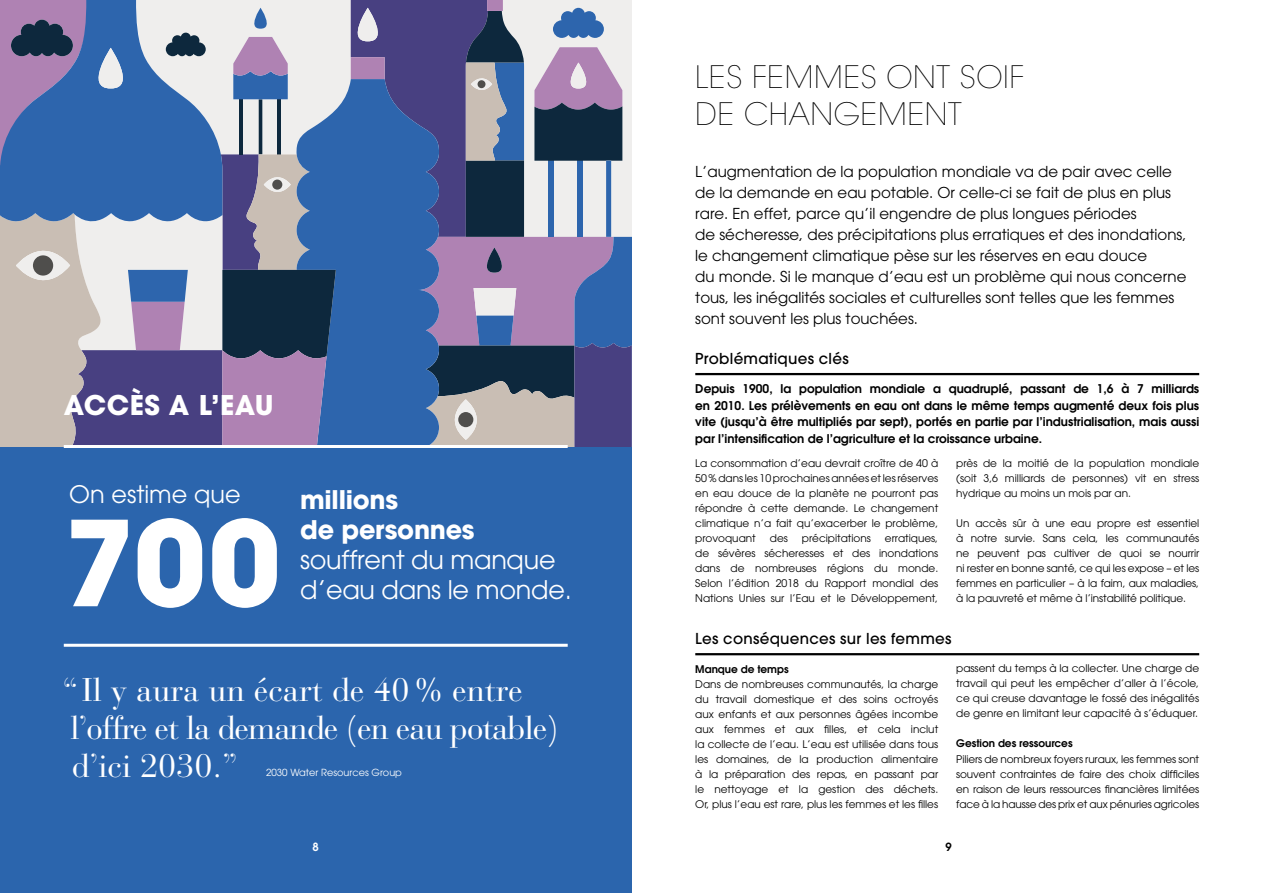
<style>
.page{position:relative;width:1263px;height:893px;background:#fff}
.page>*{position:absolute;margin:0;border:0;box-sizing:border-box;transform-origin:0 0}
.t1{font:700 117px "Avant Garde";color:#fff}
.t2{font:32.55px/38px "Bauer Bodoni";letter-spacing:-.03em;color:#fff}
.t3{font:200 30.75px/36.9px "Avant Garde";letter-spacing:.02em;color:#000}
.t4{font:700 27px "Avant Garde";letter-spacing:.02em;color:#fff}
.t5{font:25.5px/30px "Avant Garde LT";letter-spacing:-.01em;color:#fff}
.t6{font:700 25.5px/30px "Avant Garde";letter-spacing:-.01em;color:#fff}
.t7{font:24px "Avant Garde LT";color:#fff}
.t8{font:15px/21px "Avant Garde LT";color:#000}
.t9{font:500 15px "Avant Garde";letter-spacing:.02em;color:#000}
.t10{font:600 12px/16.5px "Avant Garde LT";color:#000;text-align:justify}
.t11{font:600 11.25px "Avant Garde LT";color:#fff}
.t12{font:600 11.25px "Avant Garde LT";color:#000}
.t13{font:10.5px/15px "Avant Garde LT";color:#000;text-align:justify}
.t14{font:600 10.5px "Avant Garde LT";color:#000}
.t15{font:9.75px "Avant Garde LT";color:#fff}
</style>
<div class="page">
<div style="left:0;top:0;width:631px;height:893px;background:#2b65ad"></div>
<svg style="left:0;top:0;width:631px;height:446px"></svg>
<hr style="left:64px;top:644px;width:504px;height:3px;background:#fff">
<hr style="left:64px;top:445px;width:504px;height:3px;background:#fff">
<hr style="left:695px;top:373px;width:504px;height:2px;background:#000">
<hr style="left:695px;top:653px;width:504px;height:2px;background:#000">
<h3 class="t3" style="left:695px;top:59px;width:330px">LES FEMMES ONT SOIF<br>DE CHANGEMENT</h3>
<p class="t8" style="left:695px;top:161px;width:493px">L’augmentation de la population mondiale va de pair avec celle de la demande en eau potable. Or celle-ci se fait de plus en plus rare. En effet, parce qu’il engendre de plus longues périodes<br>de sécheresse, des précipitations plus erratiques et des inondations, le changement climatique pèse sur les réserves en eau douce<br>du monde. Si le manque d’eau est un problème qui nous concerne tous, les inégalités sociales et culturelles sont telles que les femmes sont souvent les plus touchées.</p>
<h3 class="t4" style="left:64px;top:388px;width:211px">ACCÈS A L’EAU</h3>
<h3 class="t7" style="left:69px;top:480px;width:173px">On estime que</h3>
<h1 class="t1" style="left:64px;top:487px;width:218px">700</h1>
<h3 class="t6" style="left:300px;top:484px;width:176px">millions<br>de personnes</h3>
<h3 class="t5" style="left:300px;top:544px;width:273px">souffrent du manque d’eau dans le monde.</h3>
<h2 class="t2" style="left:62px;top:671px;width:498px">“Il y aura un écart de 40 % entre l’offre et la demande (en eau potable) d’ici 2030.”</h2>
<p class="t15" style="left:266px;top:766px;width:137px">2030 Water Resources Group</p>
<h3 class="t9" style="left:695px;top:349px;width:155px">Problématiques clés</h3>
<p class="t10" style="left:695px;top:381px;width:505px">Depuis 1900, la population mondiale a quadruplé, passant de 1,6 à 7 milliards en 2010. Les prélèvements en eau ont dans le même temps augmenté deux fois plus vite (jusqu’à être multipliés par sept), portés en partie par l’industrialisation, mais aussi par l’intensification de l’agriculture et la croissance urbaine.</p>
<p class="t13" style="left:695px;top:455px;width:244px">La consommation d’eau devrait croître de 40 à 50 % dans les 10 prochaines années et les réserves en eau douce de la planète ne pourront pas répondre à cette demande. Le changement climatique n’a fait qu’exacerber le problème, provoquant</p>
<p class="t13" style="left:770px;top:530px;width:20px">des</p>
<p class="t13" style="left:802px;top:530px;width:71px">précipitations</p>
<p class="t13" style="left:695px;top:530px;width:244px;text-indent:190px">erratiques, de sévères sécheresses et des inondations dans de nombreuses régions du monde.<br>Selon l’édition 2018 du Rapport mondial des Nations Unies sur l’Eau et le Développement,</p>
<p class="t13" style="left:956px;top:455px;width:244px">près de la moitié de la population mondiale (soit 3,6 milliards de personnes) vit en stress hydrique au moins un mois par an.</p>
<p class="t13" style="left:956px;top:515px;width:244px">Un accès sûr à une eau propre est essentiel à notre survie. Sans cela, les communautés ne peuvent pas cultiver de quoi se nourrir ni rester en bonne santé, ce qui les expose – et les femmes en particulier – à la faim, aux maladies, à la pauvreté et même à l’instabilité politique.</p>
<h3 class="t9" style="left:695px;top:629px;width:258px">Les conséquences sur les femmes</h3>
<p class="t14" style="left:695px;top:662px;width:95px">Manque de temps</p>
<p class="t13" style="left:695px;top:677px;width:244px">Dans de nombreuses communautés, la charge du travail domestique et des soins octroyés aux enfants et aux personnes âgées incombe aux femmes et aux filles, et cela inclut la collecte de l’eau. L’eau est utilisée dans tous les domaines, de la production alimentaire à la préparation des repas, en passant par le nettoyage et la gestion des déchets.<br>Or, plus l’eau est rare, plus les femmes et les filles</p>
<p class="t13" style="left:956px;top:661px;width:244px">passent du temps à la collecter. Une charge de travail qui peut les empêcher d’aller à l’école, ce qui creuse davantage le fossé des inégalités de genre en limitant leur capacité à s’éduquer.</p>
<p class="t14" style="left:956px;top:737px;width:118px">Gestion des ressources</p>
<p class="t13" style="left:956px;top:751px;width:244px">Piliers de nombreux foyers ruraux, les femmes sont souvent contraintes de faire des choix difficiles en raison de leurs ressources financières limitées face à la hausse des prix et aux pénuries agricoles</p>
<p class="t11" style="left:313px;top:839px;width:8px">8</p>
<p class="t12" style="left:945px;top:839px;width:8px">9</p>
</div>
